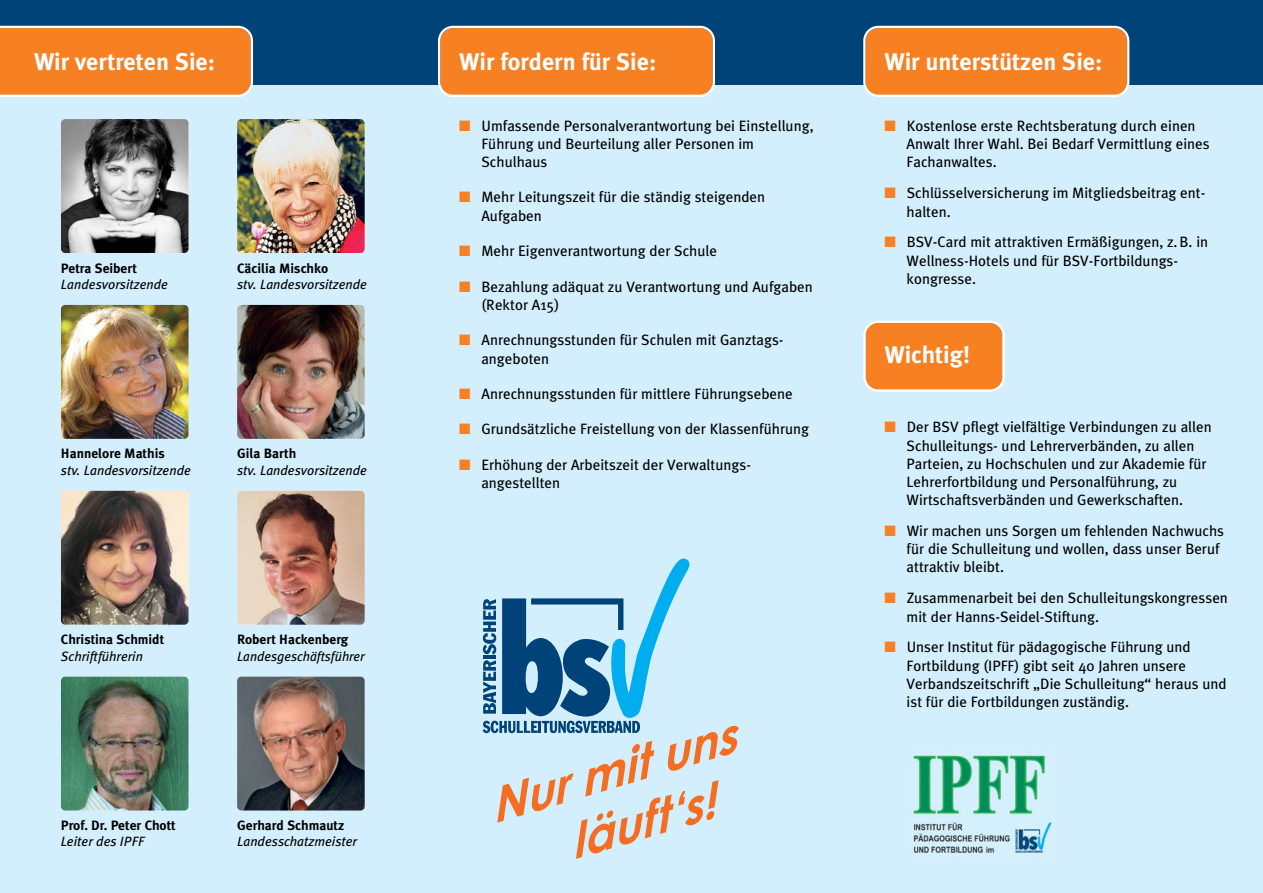
<style>
.page{position:relative;width:1263px;height:893px;background:#d3effd}
.page>*{position:absolute;margin:0;border:0;box-sizing:border-box;transform-origin:0 0}
.t1{font:700 24px "Meta Plus";color:#fff}
.t2{font:15px/18.3px "Meta Plus";color:#000}
.t3{font:italic 13.5px "Meta Plus";color:#000}
.t4{font:700 13.5px "Meta Plus";color:#000}
.s1{color:#f68022}
</style>
<div class="page">
<div style="left:0;top:0;width:1263px;height:85px;background:#004379"></div>
<svg style="left:0;top:26px;width:253px;height:71px;background:#f58832"></svg>
<svg style="left:438px;top:26px;width:277px;height:71px;background:#f48934"></svg>
<svg style="left:863px;top:26px;width:266px;height:71px;background:#f48934"></svg>
<svg style="left:863px;top:320px;width:142px;height:72px;background:#f58f3d"></svg>
<img style="left:61px;top:119px;width:128px;height:134px;border-radius:4px">
<img style="left:237px;top:119px;width:128px;height:134px;border-radius:4px">
<img style="left:61px;top:305px;width:128px;height:134px;border-radius:4px">
<img style="left:61px;top:491px;width:128px;height:134px;border-radius:4px">
<img style="left:61px;top:677px;width:128px;height:133px;border-radius:4px">
<img style="left:237px;top:305px;width:127px;height:134px;border-radius:4px">
<img style="left:237px;top:491px;width:128px;height:134px;border-radius:4px">
<img style="left:237px;top:677px;width:128px;height:133px;border-radius:4px">
<img style="left:913px;top:755px;width:139px;height:98px">
<svg style="left:483px;top:559px;width:256px;height:300px"></svg>
<h1 class="t1" style="left:34px;top:48px;width:183px">Wir vertreten Sie:</h1>
<h1 class="t1" style="left:459px;top:48px;width:199px">Wir fordern für Sie:</h1>
<p class="t4" style="left:61px;top:260px;width:78px">Petra Seibert</p>
<p class="t3" style="left:61px;top:276px;width:109px">Landesvorsitzende</p>
<p class="t4" style="left:237px;top:260px;width:93px">Cäcilia Mischko</p>
<p class="t3" style="left:237px;top:276px;width:131px">stv. Landesvorsitzende</p>
<p class="t4" style="left:61px;top:446px;width:105px">Hannelore Mathis</p>
<p class="t3" style="left:61px;top:462px;width:131px">stv. Landesvorsitzende</p>
<p class="t4" style="left:237px;top:446px;width:61px">Gila Barth</p>
<p class="t3" style="left:237px;top:462px;width:131px">stv. Landesvorsitzende</p>
<p class="t2" style="left:481px;top:117px;width:334px;text-indent:-22px"><span class="s1">■</span> Umfassende Personalverantwortung bei Einstellung,<br>Führung und Beurteilung aller Personen im<br>Schulhaus</p>
<p class="t2" style="left:481px;top:188px;width:285px;text-indent:-22px"><span class="s1">■</span> Mehr Leitungszeit für die ständig steigenden<br>Aufgaben</p>
<p class="t2" style="left:459px;top:242px;width:259px"><span class="s1">■</span> Mehr Eigenverantwortung der Schule</p>
<p class="t2" style="left:481px;top:277px;width:333px;text-indent:-22px"><span class="s1">■</span> Bezahlung adäquat zu Verantwortung und Aufgaben (Rektor A15)</p>
<p class="t2" style="left:481px;top:331px;width:304px;text-indent:-22px"><span class="s1">■</span> Anrechnungsstunden für Schulen mit Ganztags - angeboten</p>
<p class="t2" style="left:459px;top:384px;width:335px"><span class="s1">■</span> Anrechnungsstunden für mittlere Führungsebene</p>
<p class="t2" style="left:459px;top:420px;width:351px"><span class="s1">■</span> Grundsätzliche Freistellung von der Klassenführung</p>
<p class="t2" style="left:481px;top:455px;width:271px;text-indent:-22px"><span class="s1">■</span> Erhöhung der Arbeitszeit der Verwaltungs - angestellten</p>
<p class="t4" style="left:61px;top:632px;width:105px">Christina Schmidt</p>
<p class="t3" style="left:61px;top:648px;width:84px">Schriftführerin</p>
<p class="t4" style="left:237px;top:632px;width:113px">Robert Hackenberg</p>
<p class="t3" style="left:237px;top:648px;width:129px">Landesgeschäftsführer</p>
<p class="t4" style="left:61px;top:818px;width:116px">Prof. Dr. Peter Chott</p>
<p class="t3" style="left:61px;top:834px;width:85px">Leiter des IPFF</p>
<p class="t4" style="left:237px;top:818px;width:109px">Gerhard Schmautz</p>
<p class="t3" style="left:237px;top:834px;width:122px">Landesschatzmeister</p>
<h1 class="t1" style="left:884px;top:48px;width:219px">Wir unterstützen Sie:</h1>
<p class="t2" style="left:907px;top:117px;width:305px;text-indent:-22px"><span class="s1">■</span> Kostenlose erste Rechtsberatung durch einen<br>Anwalt Ihrer Wahl. Bei Bedarf Vermittlung eines<br>Fachanwaltes.</p>
<p class="t2" style="left:907px;top:184px;width:300px;text-indent:-22px"><span class="s1">■</span> Schlüsselversicherung im Mitgliedsbeitrag ent - halten.</p>
<p class="t2" style="left:907px;top:233px;width:303px;text-indent:-22px"><span class="s1">■</span> BSV-Card mit attraktiven Ermäßigungen, z. B. in<br>Wellness-Hotels und für BSV-Fortbildungs - kongresse.</p>
<h1 class="t1" style="left:884px;top:340px;width:87px">Wichtig!</h1>
<p class="t2" style="left:907px;top:418px;width:307px;text-indent:-22px"><span class="s1">■</span> Der BSV pflegt vielfältige Verbindungen zu allen Schulleitungs- und Lehrerverbänden, zu allen Parteien, zu Hochschulen und zur Akademie für Lehrerfortbildung und Personalführung, zu Wirtschaftsverbänden und Gewerkschaften.</p>
<p class="t2" style="left:907px;top:521px;width:319px;text-indent:-22px"><span class="s1">■</span> Wir machen uns Sorgen um fehlenden Nachwuchs für die Schulleitung und wollen, dass unser Beruf attraktiv bleibt.</p>
<p class="t2" style="left:907px;top:589px;width:323px;text-indent:-22px"><span class="s1">■</span> Zusammenarbeit bei den Schulleitungskongressen mit der Hanns-Seidel-Stiftung.</p>
<p class="t2" style="left:907px;top:638px;width:322px;text-indent:-22px"><span class="s1">■</span> Unser Institut für pädagogische Führung und Fortbildung (IPFF) gibt seit 40 Jahren unsere Verbandszeitschrift „Die Schulleitung“ heraus und ist für die Fortbildungen zuständig.</p>
</div>
